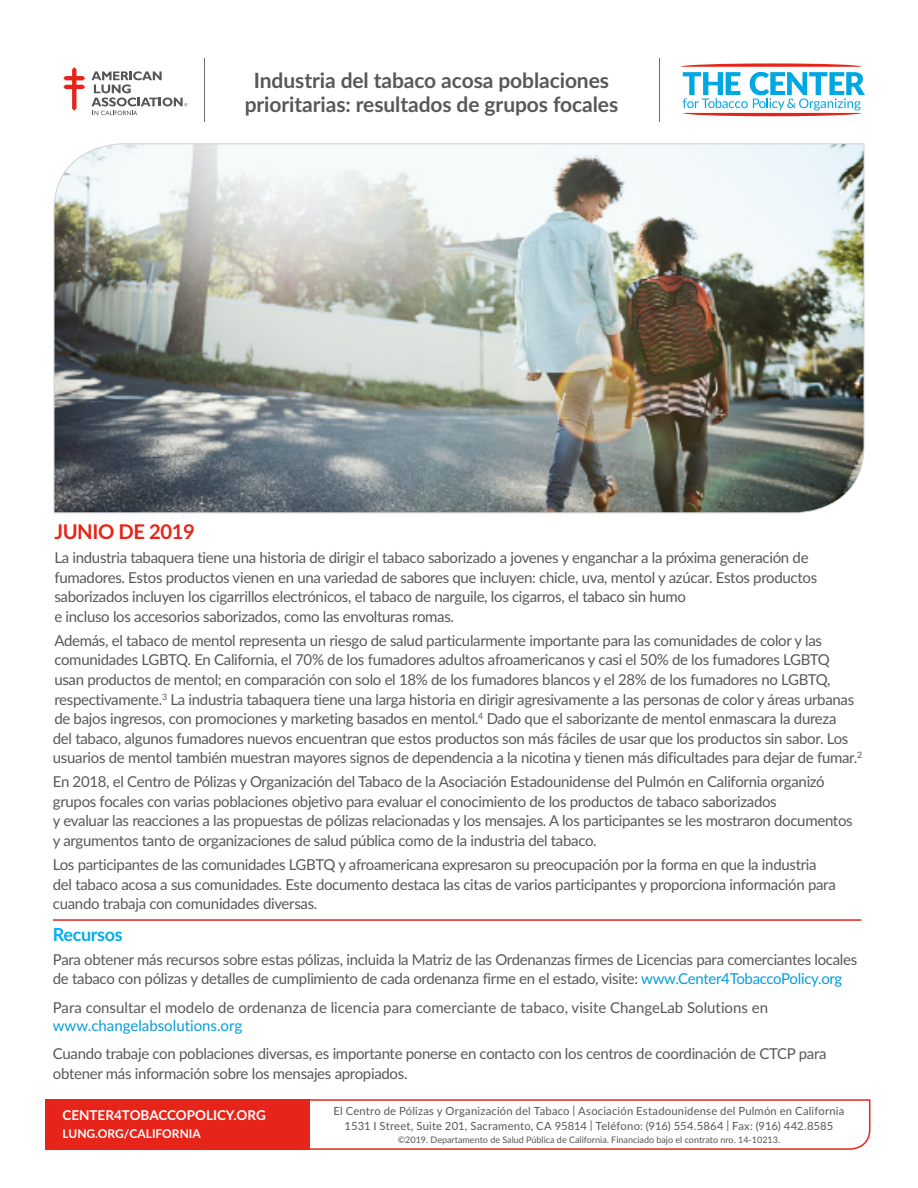
<style>
.page{position:relative;width:918px;height:1188px;background:#fff}
.page>*{position:absolute;margin:0;border:0;box-sizing:border-box;transform-origin:0 0}
.t1{font:700 21px/24px "Lato";letter-spacing:-.005em;color:#57585a;text-align:center}
.p{font:700 20.25px "Lato";letter-spacing:-.02em;color:#e72419}
.t2{font:700 18px "Lato";letter-spacing:-.02em;color:#00aeef}
.p-2{font:15px/19.5px "Lato";letter-spacing:-.02em;color:#57585a}
.p-3{font:15px/18px "Lato";color:#57585a}
.t3{font:700 13.5px "Lato";color:#fff}
.t4{font:700 12px "Lato";color:#fff}
.Footer__p{font:11.25px "Lato";letter-spacing:.015em;color:#57585a}
.Footer_Copywrite{font:9px "Lato";color:#555659}
.s1{color:#069ddc}
</style>
<div class="page">
<svg style="left:309px;top:1099px;width:562px;height:51px"></svg>
<div style="left:45px;top:1099px;width:264px;height:51px;background:#e72419"></div>
<img style="left:54px;top:143px;width:810px;height:370px">
<svg style="left:681px;top:63px;width:184px;height:53px"></svg>
<svg style="left:91px;top:71px;width:96px;height:44px"></svg>
<svg style="left:63px;top:67px;width:22px;height:44px"></svg>
<hr style="left:659px;top:58px;width:1px;height:64px;background:#6e6d70">
<hr style="left:205px;top:58px;width:1px;height:64px;background:#6e6d70">
<hr style="left:53px;top:919px;width:808px;height:2px;background:#e72419">
<h2 class="t1" style="left:245px;top:67px;width:375px">Industria del tabaco acosa poblaciones prioritarias: resultados de grupos focales</h2>
<p class="p" style="left:54px;top:517px;width:142px">JUNIO DE 2019</p>
<p class="p-2" style="left:54px;top:547px;width:764px">La industria tabaquera tiene una historia de dirigir el tabaco saborizado a jovenes y enganchar a la próxima generación de fumadores. Estos productos vienen en una variedad de sabores que incluyen: chicle, uva, mentol y azúcar. Estos productos saborizados incluyen los cigarrillos electrónicos, el tabaco de narguile, los cigarros, el tabaco sin humo<br>e incluso los accesorios saborizados, como las envolturas romas.</p>
<p class="p-2" style="left:53px;top:630px;width:811px">Además, el tabaco de mentol representa un riesgo de salud particularmente importante para las comunidades de color y las comunidades LGBTQ. En California, el 70% de los fumadores adultos afroamericanos y casi el 50% de los fumadores LGBTQ<br>usan productos de mentol; en comparación con solo el 18% de los fumadores blancos y el 28% de los fumadores no LGBTQ, respectivamente.<sup>3</sup> La industria tabaquera tiene una larga historia en dirigir agresivamente a las personas de color y áreas urbanas de bajos ingresos, con promociones y marketing basados en mentol.<sup>4</sup> Dado que el saborizante de mentol enmascara la dureza<br>del tabaco, algunos fumadores nuevos encuentran que estos productos son más fáciles de usar que los productos sin sabor. Los usuarios de mentol también muestran mayores signos de dependencia a la nicotina y tienen más dificultades para dejar de fumar.<sup>2</sup></p>
<p class="p-2" style="left:53px;top:771px;width:801px">En 2018, el Centro de Pólizas y Organización del Tabaco de la Asociación Estadounidense del Pulmón en California organizó grupos focales con varias poblaciones objetivo para evaluar el conocimiento de los productos de tabaco saborizados<br>y evaluar las reacciones a las propuestas de pólizas relacionadas y los mensajes. A los participantes se les mostraron documentos y argumentos tanto de organizaciones de salud pública como de la industria del tabaco.</p>
<p class="p-2" style="left:53px;top:854px;width:784px">Los participantes de las comunidades LGBTQ y afroamericana expresaron su preocupación por la forma en que la industria del tabaco acosa a sus comunidades. Este documento destaca las citas de varios participantes y proporciona información para cuando trabaja con comunidades diversas.</p>
<h2 class="t2" style="left:53px;top:921px;width:71px">Recursos</h2>
<p class="p-2" style="left:53px;top:949px;width:806px">Para obtener más recursos sobre estas pólizas, incluida la Matriz de las Ordenanzas firmes de Licencias para comerciantes locales de tabaco con pólizas y detalles de cumplimiento de cada ordenanza firme en el estado, visite: <span class="s1">www.Center4TobaccoPolicy.org</span></p>
<p class="p-3" style="left:53px;top:998px;width:717px">Para consultar el modelo de ordenanza de licencia para comerciante de tabaco, visite ChangeLab Solutions en <span class="s1">www.changelabsolutions.org</span></p>
<p class="p-2" style="left:53px;top:1044px;width:775px">Cuando trabaje con poblaciones diversas, es importante ponerse en contacto con los centros de coordinación de CTCP para obtener más información sobre los mensajes apropiados.</p>
<p class="t3" style="left:62px;top:1106px;width:205px">CENTER4TOBACCOPOLICY.ORG</p>
<p class="t4" style="left:62px;top:1125px;width:140px">LUNG.ORG/CALIFORNIA</p>
<p class="Footer__p" style="left:334px;top:1103px;width:512px">El Centro de Pólizas y Organización del Tabaco | Asociación Estadounidense del Pulmón en California</p>
<p class="Footer__p" style="left:345px;top:1118px;width:490px">1531 I Street, Suite 201, Sacramento, CA 95814 | Teléfono: (916) 554.5864 | Fax: (916) 442.8585</p>
<p class="Footer_Copywrite" style="left:398px;top:1134px;width:384px">©2019. Departamento de Salud Pública de California. Financiado bajo el contrato nro. 14-10213.</p>
</div>
